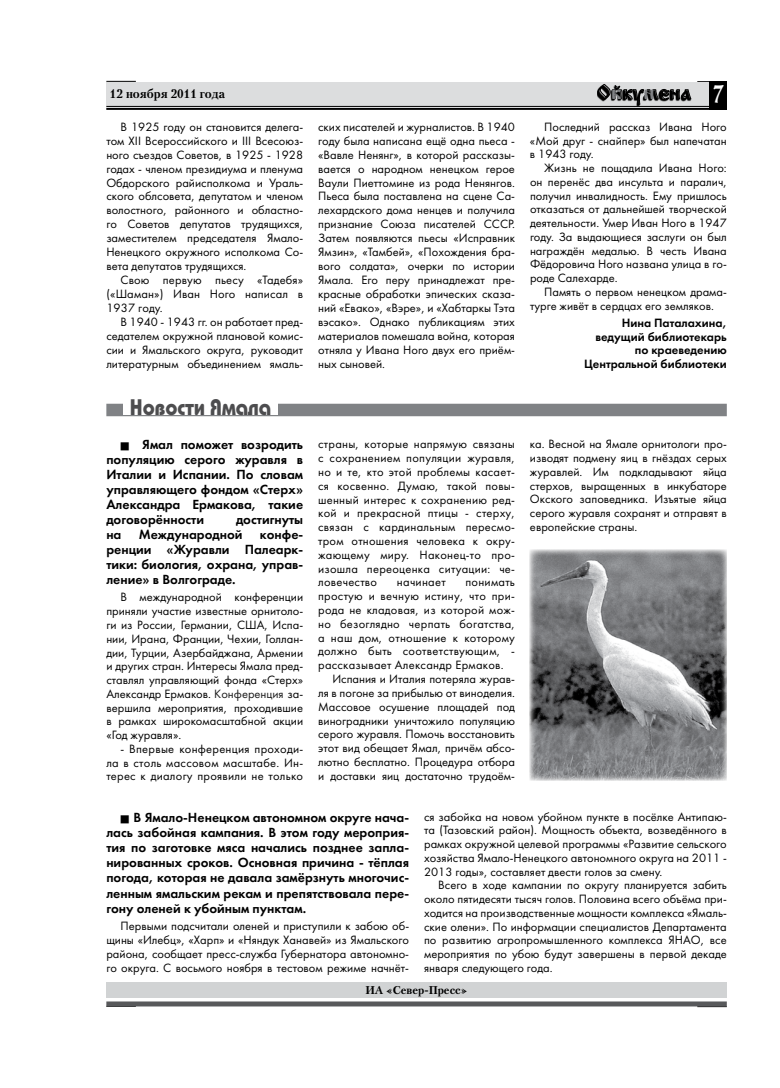
<style>
.page{position:relative;width:780px;height:1088px;background:#fff}
.page>*{position:absolute;margin:0;border:0;box-sizing:border-box;transform-origin:0 0}
.t1{font:700 22.5px "Bauhaus C";color:#4d4d4f;scale:.91 1}
.t2{font:13.75px/15px "Futura Demi C";color:#000;text-align:justify}
.t3{font:12.5px/13.8px "Futura Book C";color:#000;text-align:justify}
.t4{font:12.5px "Futura Book C";letter-spacing:.02em;color:#000}
.t5{font:12.5px/13.8px "Futura Demi C";color:#000;text-align:right}
.t6{font:700 12.5px "Petersburg C";color:#000}
.t7{font:700 11.25px "Petersburg C";color:#000}
.s1{color:#1c1c1c}
</style>
<div class="page">
<svg style="left:697px;top:1006px;width:29px;height:1px"></svg>
<hr style="left:106px;top:1006px;width:30px;height:1px;background:#000">
<div style="left:106px;top:1001px;width:620px;height:5px;background:#58595b"></div>
<div style="left:106px;top:81px;width:620px;height:28px;background:#dcddde"></div>
<hr style="left:106px;top:106px;width:607px;height:1px;background:#000">
<hr style="left:106px;top:108px;width:607px;height:2px;background:#000">
<div style="left:709px;top:81px;width:17px;height:29px;background:#000"></div>
<svg style="left:596px;top:85px;width:131px;height:25px"></svg>
<svg style="left:597px;top:81px;width:94px;height:29px"></svg>
<div style="left:106px;top:404px;width:620px;height:12px;background:#808285"></div>
<div style="left:123px;top:398px;width:155px;height:17px;background:#fff"></div>
<img style="left:529px;top:550px;width:197px;height:230px">
<div style="left:106px;top:981px;width:620px;height:16px;background:#d1d3d4"></div>
<p class="t6" style="left:110px;top:86px;width:117px">12 ноября 2011 года</p>
<p class="t3" style="left:106px;top:120px;width:198px;text-indent:14px">В 1925 году он становится делега&shy;том XII Всероссийского и III Всесоюз&shy;ного съездов Советов, в 1925 - 1928 годах - членом президиума и пленума Обдорского райисполкома и Ураль&shy;ского облсовета, депутатом и членом волостного, районного и областно&shy;го Советов депутатов трудящихся, заместителем председателя Ямало-Ненецкого окружного исполкома Со&shy;вета депутатов трудящихся.</p>
<p class="t3" style="left:106px;top:273px;width:198px;text-indent:14px">Свою первую пьесу «Тадебя» («Шаман») Иван Ного написал в 1937 году.</p>
<p class="t3" style="left:106px;top:315px;width:198px;text-indent:14px">В 1940 - 1943 гг. он работает пред&shy;седателем окружной плановой комис&shy;сии и Ямальского округа, руководит литературным объединением ямаль-</p>
<h1 class="t1" style="left:130px;top:394px;width:157px">Новости Ямала</h1>
<p class="t2" style="left:106px;top:437px;width:198px;text-indent:36px">Ямал поможет возродить популяцию серого журавля в Италии и Испании. По словам управляющего фондом «Стерх» Александра Ермакова, такие договорённости</p>
<p class="t2" style="left:236px;top:512px;width:69px">достигнуты</p>
<p class="t2" style="left:106px;top:527px;width:17px">на</p>
<p class="t2" style="left:139px;top:527px;width:105px">Международной</p>
<p class="t2" style="left:106px;top:527px;width:198px;text-indent:153px">конфе&shy;ренции «Журавли Палеарк&shy;тики: биология, охрана, управ&shy;ление» в Волгограде.</p>
<p class="t3" style="left:106px;top:591px;width:198px;text-indent:14px">В международной конференции приняли участие известные орнитоло&shy;ги из России, Германии, США, Испа&shy;нии, Ирана, Франции, Чехии, Голлан&shy;дии, Турции, Азербайджана, Армении и других стран. Интересы Ямала пред&shy;ставлял управляющий фонда «Стерх» Александр Ермаков. <span class="s1">Конференция</span> за&shy;вершила мероприятия, проходившие в рамках широкомасштабной акции «Год журавля».</p>
<p class="t3" style="left:106px;top:742px;width:198px;text-indent:14px">- Впервые конференция проходи&shy;ла в столь массовом масштабе. Ин&shy;терес к диалогу проявили не только</p>
<p class="t3" style="left:318px;top:120px;width:198px">ских писателей и журналистов. В 1940 году была написана ещё одна пьеса - «Вавле Ненянг», в которой рассказы&shy;вается о народном ненецком герое Ваули Пиеттомине из рода Ненянгов.<br>Пьеса была поставлена на сцене Са&shy;лехардского дома ненцев и получила признание Союза писателей СССР.<br>Затем появляются пьесы «Исправник Ямзин», «Тамбей», «Похождения бра&shy;вого солдата», очерки по истории Ямала. Его перу принадлежат пре&shy;красные обработки эпических сказа&shy;ний «Евако», «Вэре», и «Хабтаркы Тэта вэсако». Однако публикациям этих материалов помешала война, которая отняла у Ивана Ного двух его приём&shy;ных сыновей.</p>
<p class="t3" style="left:530px;top:120px;width:198px;text-indent:14px">Последний рассказ Ивана Ного «Мой друг - снайпер» был напечатан в 1943 году.</p>
<p class="t3" style="left:530px;top:161px;width:198px;text-indent:14px">Жизнь не пощадила Ивана Ного: он перенёс два инсульта и паралич, получил инвалидность. Ему пришлось отказаться от дальнейшей творческой деятельности. Умер Иван Ного в 1947 году. За выдающиеся заслуги он был награждён медалью. В честь Ивана Фёдоровича Ного названа улица в го&shy;роде Салехарде.</p>
<p class="t3" style="left:530px;top:285px;width:198px;text-indent:14px">Память о первом ненецком драма&shy;турге живёт в сердцах его земляков.</p>
<p class="t5" style="left:584px;top:316px;width:144px">Нина Паталахина, ведущий библиотекарь по краеведению<br>Центральной библиотеки</p>
<p class="t3" style="left:318px;top:437px;width:198px">страны, которые напрямую связаны с сохранением популяции журавля, но и те, кто этой проблемы касает&shy;ся косвенно. Думаю, такой повы&shy;шенный интерес к сохранению ред&shy;кой и прекрасной птицы - стерху, связан с кардинальным пересмо&shy;тром отношения человека к окру&shy;жающему миру. Наконец-то про&shy;изошла переоценка ситуации: че&shy;ловечество</p>
<p class="t4" style="left:397px;top:575px;width:50px">начинает</p>
<p class="t4" style="left:465px;top:575px;width:51px">понимать</p>
<p class="t4" style="left:318px;top:589px;width:198px">простую и вечную истину, что при-</p>
<p class="t4" style="left:318px;top:603px;width:198px">рода не кладовая, из которой мож-</p>
<p class="t4" style="left:318px;top:617px;width:198px">но безоглядно черпать богатства,</p>
<p class="t4" style="left:318px;top:631px;width:198px">а наш дом, отношение к которому</p>
<p class="t4" style="left:318px;top:644px;width:198px">должно быть соответствующим, -</p>
<p class="t4" style="left:318px;top:658px;width:187px">рассказывает Александр Ермаков.</p>
<p class="t3" style="left:332px;top:672px;width:184px">Испания и Италия потеряла журав-</p>
<p class="t3" style="left:318px;top:686px;width:198px">ля в погоне за прибылью от виноделия.</p>
<p class="t3" style="left:318px;top:700px;width:198px">Массовое осушение площадей под</p>
<p class="t3" style="left:318px;top:714px;width:198px">виноградники уничтожило популяцию</p>
<p class="t3" style="left:318px;top:727px;width:198px">серого журавля. Помочь восстановить</p>
<p class="t3" style="left:318px;top:741px;width:198px">этот вид обещает Ямал, причём абсо-</p>
<p class="t3" style="left:318px;top:755px;width:198px">лютно бесплатно. Процедура отбора</p>
<p class="t3" style="left:318px;top:769px;width:198px">и доставки яиц достаточно трудоём-</p>
<p class="t3" style="left:530px;top:437px;width:198px">ка. Весной на Ямале орнитологи про&shy;изводят подмену яиц в гнёздах серых журавлей. Им подкладывают яйца стерхов, выращенных в инкубаторе Окского заповедника. Изъятые яйца серого журавля сохранят и отправят в европейские страны.</p>
<p class="t3" style="left:424px;top:810px;width:304px">ся забойка на новом убойном пункте в посёлке Антипаю&shy;та (Тазовский район). Мощность объекта, возведённого в рамках окружной целевой программы «Развитие сельского хозяйства Ямало-Ненецкого автономного округа на 2011 - 2013 годы», составляет двести голов за смену.</p>
<p class="t3" style="left:424px;top:878px;width:304px;text-indent:14px">Всего в ходе кампании по округу планируется забить около пятидесяти тысяч голов. Половина всего объёма при&shy;ходится на производственные мощности комплекса «Ямаль&shy;ские олени». По информации специалистов Департамента по развитию агропромышленного комплекса ЯНАО, все мероприятия по убою будут завершены в первой декаде января следующего года.</p>
<p class="t7" style="left:365px;top:983px;width:104px">ИА «Север-Пресс»</p>
<p class="t2" style="left:106px;top:809px;width:304px;text-indent:27px">В Ямало-Ненецком автономном округе нача&shy;лась забойная кампания. В этом году мероприя&shy;тия по заготовке мяса начались позднее запла&shy;нированных сроков. Основная причина - тёплая погода, которая не давала замёрзнуть многочис&shy;ленным ямальским рекам и препятствовала пере&shy;гону оленей к убойным пунктам.</p>
<p class="t3" style="left:106px;top:919px;width:304px;text-indent:14px">Первыми подсчитали оленей и приступили к забою об&shy;щины «Илебц», «Харп» и «Няндук Ханавей» из Ямальского района, сообщает пресс-служба Губернатора автономно&shy;го округа. С восьмого ноября в тестовом режиме начнёт-</p>
</div>
